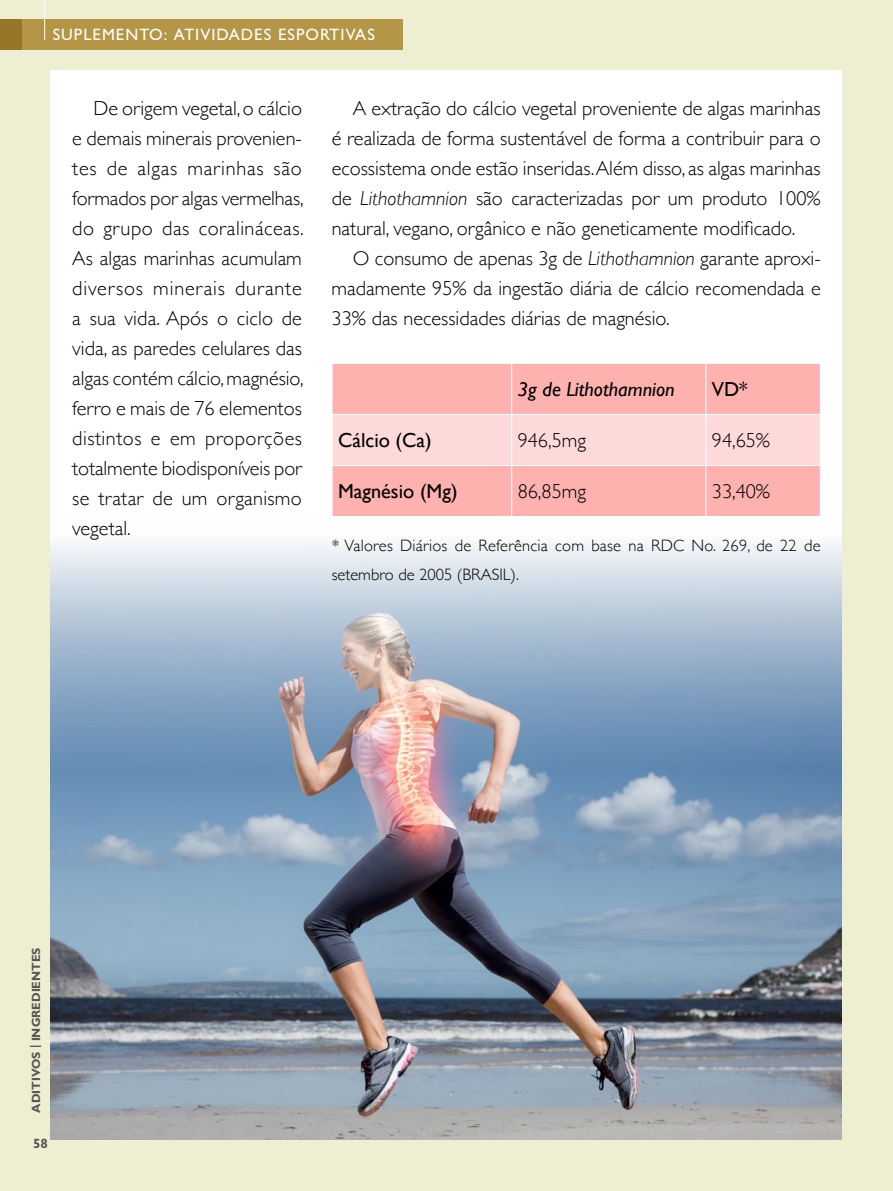
<style>
.page{position:relative;width:893px;height:1191px;background:#eeeed3}
.page>*{position:absolute;margin:0;border:0;box-sizing:border-box;transform-origin:0 0}
.t1{font:300 20.25px/30px "Gill Sans";color:#000;text-align:justify}
.t2{font:20.25px "Gill Sans";color:#000}
.t3{font:italic 20.25px "Gill Sans";color:#000}
.t4{font:300 16.5px/28.5px "Gill Sans";letter-spacing:.01em;color:#000}
.t5{font:500 16.5px "Gill Sans MT Pro";letter-spacing:.06em;color:#fff}
.t6{font:700 13.5px "Gill Sans MT Pro";color:#575756}
.t7{font:700 12px "Gill Sans MT Pro";color:#575756}
.s1{font-style:italic}
</style>
<div class="page">
<div style="left:51px;top:70px;width:791px;height:1069px;background:#fff"></div>
<div style="left:0;top:19px;width:403px;height:31px;background:#b49646"></div>
<hr style="left:44px;top:0;width:1px;height:40px;background:#fff">
<div style="left:1px;top:19px;width:21px;height:31px;background:#997527"></div>
<img style="left:51px;top:543px;width:791px;height:596px">
<div style="left:333px;top:364px;width:487px;height:152px;background:#fdb2b0"></div>
<div style="left:333px;top:415px;width:487px;height:50px;background:#fdd9d9"></div>
<hr style="left:511px;top:364px;width:1px;height:50px;background:#fff">
<hr style="left:705px;top:364px;width:1px;height:50px;background:#fff">
<hr style="left:332px;top:414px;width:180px;height:1px;background:#fff">
<hr style="left:512px;top:414px;width:194px;height:1px;background:#fff">
<hr style="left:511px;top:415px;width:1px;height:50px;background:#fff">
<hr style="left:706px;top:414px;width:115px;height:1px;background:#fff">
<hr style="left:705px;top:415px;width:1px;height:50px;background:#fff">
<hr style="left:332px;top:465px;width:180px;height:1px;background:#fff">
<hr style="left:512px;top:465px;width:194px;height:1px;background:#fff">
<hr style="left:511px;top:466px;width:1px;height:50px;background:#fff">
<hr style="left:706px;top:465px;width:115px;height:1px;background:#fff">
<hr style="left:705px;top:466px;width:1px;height:50px;background:#fff">
<p class="t5" style="left:53px;top:25px;width:324px">SUPLEMENTO: ATIVIDADES ESPORTIVAS</p>
<p class="t1" style="left:72px;top:92px;width:233px;text-indent:21px">De origem vegetal, o cálcio e demais minerais provenien&shy;tes de algas marinhas são formados por algas vermelhas, do grupo das coralináceas.<br>As algas marinhas acumulam diversos minerais durante a sua vida. Após o ciclo de vida, as paredes celulares das algas contém cálcio, magnésio, ferro e mais de 76 elementos distintos e em proporções totalmente biodisponíveis por se tratar de um organismo vegetal.</p>
<p class="t1" style="left:332px;top:92px;width:491px;text-indent:21px">A extração do cálcio vegetal proveniente de algas marinhas é realizada de forma sustentável de forma a contribuir para o ecossistema onde estão inseridas. Além disso, as algas marinhas de <span class="s1">Lithothamnion</span> são caracterizadas por um produto 100% natural, vegano, orgânico e não geneticamente modificado.</p>
<p class="t1" style="left:332px;top:242px;width:491px;text-indent:21px">O consumo de apenas 3g de <span class="s1">Lithothamnion</span> garante aproxi&shy;madamente 95% da ingestão diária de cálcio recomendada e 33% das necessidades diárias de magnésio.</p>
<p class="t3" style="left:518px;top:377px;width:158px">3g de Lithothamnion</p>
<p class="t2" style="left:712px;top:377px;width:37px">VD*</p>
<p class="t2" style="left:338px;top:428px;width:95px">Cálcio (Ca)</p>
<p class="t1" style="left:518px;top:424px;width:70px">946,5mg</p>
<p class="t1" style="left:712px;top:424px;width:60px">94,65%</p>
<p class="t2" style="left:338px;top:479px;width:121px">Magnésio (Mg)</p>
<p class="t1" style="left:518px;top:475px;width:70px">86,85mg</p>
<p class="t1" style="left:712px;top:475px;width:60px">33,40%</p>
<p class="t4" style="left:332px;top:531px;width:490px">* Valores Diários de Referência com base na RDC No. 269, de 22 de setembro de 2005 (BRASIL).</p>
<p class="t7" style="left:29px;top:1112px;width:167px;rotate:-90deg">ADITIVOS | INGREDIENTES</p>
<p class="t6" style="left:33px;top:1135px;width:16px">58</p>
</div>
